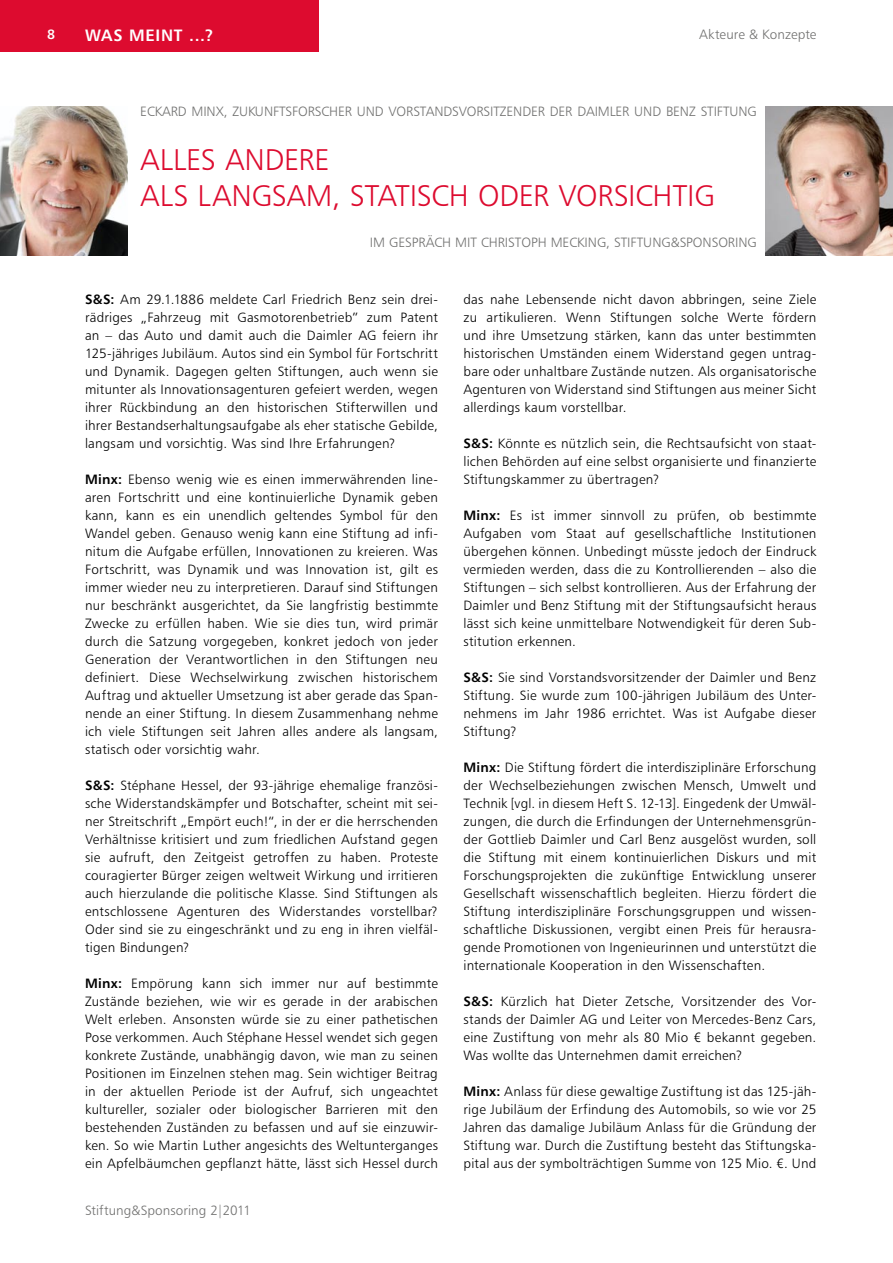
<style>
.page{position:relative;width:893px;height:1263px;background:#fff}
.page>*{position:absolute;margin:0;border:0;box-sizing:border-box;transform-origin:0 0}
.t1{font:30px "Humanist 777 BT Light B";color:#dd0b2f}
.t2{font:16.5px "Humanist 777 BT Bold B";letter-spacing:.045em;color:#fff}
.t3{font:13.5px/18px "Humanist 777 BT Light B";letter-spacing:.015em;color:#000;text-align:justify}
.t4{font:13.5px "Humanist 777 BT Light B";letter-spacing:-.005em;color:#70706f}
.t5{font:13.5px "Humanist 777 BT Bold B";color:#fff}
.s1{font-family:"Humanist 777 BT Bold B"}
</style>
<div class="page">
<div style="left:0;top:0;width:319px;height:51px;background:#dd0b2f"></div>
<img style="left:0;top:106px;width:128px;height:149px">
<img style="left:765px;top:106px;width:128px;height:149px">
<p class="t5" style="left:47px;top:26px;width:10px">8</p>
<p class="t2" style="left:85px;top:24px;width:130px">WAS MEINT ...?</p>
<p class="t4" style="left:699px;top:26px;width:119px">Akteure &amp; Konzepte</p>
<p class="t4" style="left:140px;top:103px;width:16px">Eckard</p>
<p class="t4" style="left:191px;top:103px;width:57px">Minx, Zukunftsforscher</p>
<p class="t4" style="left:357px;top:103px;width:10px">und</p>
<p class="t4" style="left:389px;top:103px;width:17px">Vorstandsvorsitzender</p>
<p class="t4" style="left:550px;top:103px;width:9px">der</p>
<p class="t4" style="left:577px;top:103px;width:17px">Daimler</p>
<p class="t4" style="left:634px;top:103px;width:10px">und</p>
<p class="t4" style="left:666px;top:103px;width:16px">Benz</p>
<p class="t4" style="left:701px;top:103px;width:15px">Stiftung</p>
<h1 class="t1" style="left:140px;top:141px;width:34px">Alles</h1>
<h1 class="t1" style="left:225px;top:141px;width:19px">andere</h1>
<h1 class="t1" style="left:140px;top:177px;width:17px">als</h1>
<h1 class="t1" style="left:198px;top:177px;width:20px">langsam</h1>
<h1 class="t1" style="left:332px;top:177px;width:33px">, statisch</h1>
<h1 class="t1" style="left:478px;top:177px;width:19px">oder</h1>
<h1 class="t1" style="left:559px;top:177px;width:17px">vorsichtig</h1>
<p class="t4" style="left:370px;top:234px;width:388px">IM GESPRÄCH MIT CHRISTOPH MECKING, STIFTUNG&amp;SPONSORING</p>
<p class="t3" style="left:85px;top:290px;width:354px"><span class="s1">S&amp;S:</span> Am 29.1.1886 meldete Carl Friedrich Benz sein drei&shy;rädriges „Fahrzeug mit Gasmotorenbetrieb” zum Patent an – das Auto und damit auch die Daimler AG feiern ihr 125-jähriges Jubiläum. Autos sind ein Symbol für Fortschritt und Dynamik. Dagegen gelten Stiftungen, auch wenn sie mitunter als Innovationsagenturen gefeiert werden, wegen ihrer Rückbindung an den historischen Stifterwillen und ihrer Bestandserhaltungsaufgabe als eher statische Gebilde, langsam und vorsichtig. Was sind Ihre Erfahrungen?</p>
<p class="t3" style="left:85px;top:470px;width:354px"><span class="s1">Minx:</span> Ebenso wenig wie es einen immerwährenden line&shy;aren Fortschritt und eine kontinuierliche Dynamik geben kann, kann es ein unendlich geltendes Symbol für den Wandel geben. Genauso wenig kann eine Stiftung ad infi&shy;nitum die Aufgabe erfüllen, Innovationen zu kreieren. Was Fortschritt, was Dynamik und was Innovation ist, gilt es immer wieder neu zu interpretieren. Darauf sind Stiftungen nur beschränkt ausgerichtet, da Sie langfristig bestimmte Zwecke zu erfüllen haben. Wie sie dies tun, wird primär durch die Satzung vorgegeben, konkret jedoch von jeder Generation der Verantwortlichen in den Stiftungen neu definiert. Diese Wechselwirkung zwischen historischem Auftrag und aktueller Umsetzung ist aber gerade das Span&shy;nende an einer Stiftung. In diesem Zusammenhang nehme ich viele Stiftungen seit Jahren alles andere als langsam, statisch oder vorsichtig wahr.</p>
<p class="t3" style="left:85px;top:776px;width:354px"><span class="s1">S&amp;S:</span> Stéphane Hessel, der 93-jährige ehemalige französi&shy;sche Widerstandskämpfer und Botschafter, scheint mit sei&shy;ner Streitschrift „Empört euch!“, in der er die herrschenden Verhältnisse kritisiert und zum friedlichen Aufstand gegen sie aufruft, den Zeitgeist getroffen zu haben. Proteste couragierter Bürger zeigen weltweit Wirkung und irritieren auch hierzulande die politische Klasse. Sind Stiftungen als entschlossene Agenturen des Widerstandes vorstellbar?<br>Oder sind sie zu eingeschränkt und zu eng in ihren vielfäl&shy;tigen Bindungen?</p>
<p class="t3" style="left:85px;top:974px;width:354px"><span class="s1">Minx:</span> Empörung kann sich immer nur auf bestimmte Zustände beziehen, wie wir es gerade in der arabischen Welt erleben. Ansonsten würde sie zu einer pathetischen Pose verkommen. Auch Stéphane Hessel wendet sich gegen konkrete Zustände, unabhängig davon, wie man zu seinen Positionen im Einzelnen stehen mag. Sein wichtiger Beitrag in der aktuellen Periode ist der Aufruf, sich ungeachtet kultureller, sozialer oder biologischer Barrieren mit den bestehenden Zuständen zu befassen und auf sie einzuwir&shy;ken. So wie Martin Luther angesichts des Weltunterganges ein Apfelbäumchen gepflanzt hätte, lässt sich Hessel durch</p>
<p class="t4" style="left:85px;top:1202px;width:167px">Stiftung&amp;Sponsoring 2|2011</p>
<p class="t3" style="left:463px;top:290px;width:354px">das nahe Lebensende nicht davon abbringen, seine Ziele zu artikulieren. Wenn Stiftungen solche Werte fördern und ihre Umsetzung stärken, kann das unter bestimmten historischen Umständen einem Widerstand gegen untrag&shy;bare oder unhaltbare Zustände nutzen. Als organisatorische Agenturen von Widerstand sind Stiftungen aus meiner Sicht allerdings kaum vorstellbar.</p>
<p class="t3" style="left:463px;top:434px;width:354px"><span class="s1">S&amp;S:</span> Könnte es nützlich sein, die Rechtsaufsicht von staat&shy;lichen Behörden auf eine selbst organisierte und finanzierte Stiftungskammer zu übertragen?</p>
<p class="t3" style="left:463px;top:506px;width:354px"><span class="s1">Minx:</span> Es ist immer sinnvoll zu prüfen, ob bestimmte Aufgaben vom Staat auf gesellschaftliche Institutionen übergehen können. Unbedingt müsste jedoch der Eindruck vermieden werden, dass die zu Kontrollierenden – also die Stiftungen – sich selbst kontrollieren. Aus der Erfahrung der Daimler und Benz Stiftung mit der Stiftungsaufsicht heraus lässt sich keine unmittelbare Notwendigkeit für deren Sub&shy;stitution erkennen.</p>
<p class="t3" style="left:463px;top:668px;width:354px"><span class="s1">S&amp;S:</span> Sie sind Vorstandsvorsitzender der Daimler und Benz Stiftung. Sie wurde zum 100-jährigen Jubiläum des Unter&shy;nehmens im Jahr 1986 errichtet. Was ist Aufgabe dieser Stiftung?</p>
<p class="t3" style="left:463px;top:758px;width:354px"><span class="s1">Minx:</span> Die Stiftung fördert die interdisziplinäre Erforschung der Wechselbeziehungen zwischen Mensch, Umwelt und Technik [vgl. in diesem Heft S. 12-13]. Eingedenk der Umwäl&shy;zungen, die durch die Erfindungen der Unternehmensgrün&shy;der Gottlieb Daimler und Carl Benz ausgelöst wurden, soll die Stiftung mit einem kontinuierlichen Diskurs und mit Forschungsprojekten die zukünftige Entwicklung unserer Gesellschaft wissenschaftlich begleiten. Hierzu fördert die Stiftung interdisziplinäre Forschungsgruppen und wissen&shy;schaftliche Diskussionen, vergibt einen Preis für herausra&shy;gende Promotionen von Ingenieurinnen und unterstützt die internationale Kooperation in den Wissenschaften.</p>
<p class="t3" style="left:463px;top:992px;width:354px"><span class="s1">S&amp;S:</span> Kürzlich hat Dieter Zetsche, Vorsitzender des Vor&shy;stands der Daimler AG und Leiter von Mercedes-Benz Cars, eine Zustiftung von mehr als 80 Mio € bekannt gegeben.<br>Was wollte das Unternehmen damit erreichen?</p>
<p class="t3" style="left:463px;top:1082px;width:354px"><span class="s1">Minx:</span> Anlass für diese gewaltige Zustiftung ist das 125-jäh&shy;rige Jubiläum der Erfindung des Automobils, so wie vor 25<br>Jahren das damalige Jubiläum Anlass für die Gründung der Stiftung war. Durch die Zustiftung besteht das Stiftungska&shy;pital aus der symbolträchtigen Summe von 125 Mio. €. Und</p>
</div>
